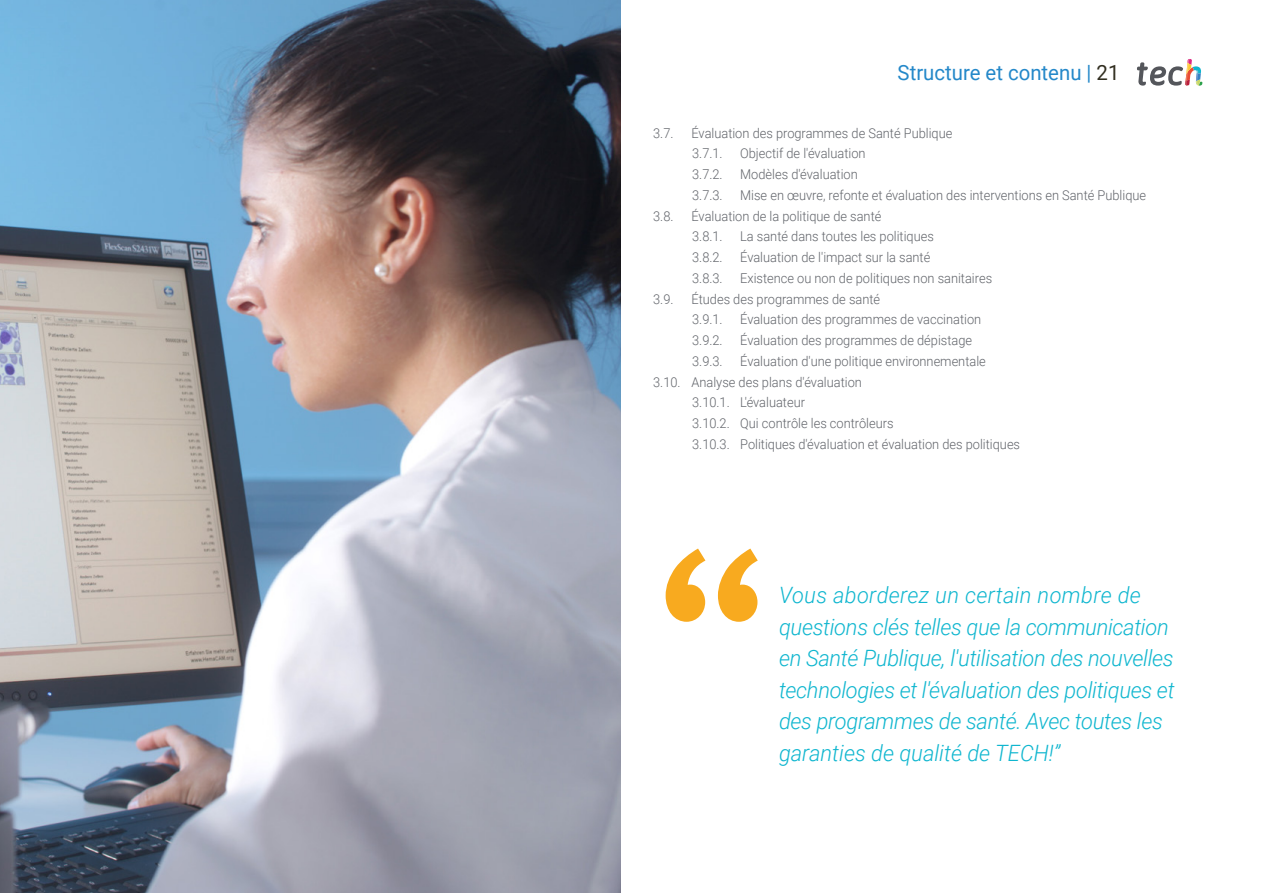
<style>
.page{position:relative;width:1263px;height:893px;background:#fff}
.page>*{position:absolute;margin:0;border:0;box-sizing:border-box;transform-origin:0 0}
.t1{font:italic 300 22.5px/31.5px "Roboto";letter-spacing:-.015em;color:#0fb6cf}
.t2{font:21px "Roboto";color:#2488c9}
.t3{font:300 13.5px/20.7px "Roboto";color:#61646a;scale:.95 1}
.s1{color:#312e20}
</style>
<div class="page">
<img style="left:0;top:0;width:621px;height:893px">
<svg style="left:666px;top:549px;width:92px;height:73px"></svg>
<svg style="left:1137px;top:59px;width:65px;height:27px"></svg>
<h2 class="t2" style="left:898px;top:57px;width:223px">Structure et contenu | <span class="s1">21</span></h2>
<p class="t3" style="left:653px;top:122px;width:23px">3.7.</p>
<p class="t3" style="left:691px;top:122px;width:276px">Évaluation des programmes de Santé Publique<br>3.7.1.</p>
<p class="t3" style="left:740px;top:143px;width:133px">Objectif de l'évaluation</p>
<p class="t3" style="left:692px;top:164px;width:34px">3.7.2.</p>
<p class="t3" style="left:740px;top:164px;width:125px">Modèles d'évaluation</p>
<p class="t3" style="left:692px;top:184px;width:34px">3.7.3.</p>
<p class="t3" style="left:740px;top:184px;width:429px">Mise en œuvre, refonte et évaluation des interventions en Santé Publique</p>
<p class="t3" style="left:653px;top:205px;width:23px">3.8.</p>
<p class="t3" style="left:691px;top:205px;width:201px">Évaluation de la politique de santé<br>3.8.1.</p>
<p class="t3" style="left:740px;top:226px;width:205px">La santé dans toutes les politiques</p>
<p class="t3" style="left:692px;top:247px;width:34px">3.8.2.</p>
<p class="t3" style="left:740px;top:247px;width:202px">Évaluation de l'impact sur la santé</p>
<p class="t3" style="left:692px;top:267px;width:34px">3.8.3.</p>
<p class="t3" style="left:740px;top:267px;width:267px">Existence ou non de politiques non sanitaires</p>
<p class="t3" style="left:653px;top:288px;width:23px">3.9.</p>
<p class="t3" style="left:691px;top:288px;width:200px">Études des programmes de santé<br>3.9.1.</p>
<p class="t3" style="left:740px;top:309px;width:255px">Évaluation des programmes de vaccination</p>
<p class="t3" style="left:692px;top:330px;width:34px">3.9.2.</p>
<p class="t3" style="left:740px;top:330px;width:246px">Évaluation des programmes de dépistage</p>
<p class="t3" style="left:692px;top:350px;width:34px">3.9.3.</p>
<p class="t3" style="left:740px;top:350px;width:260px">Évaluation d'une politique environnementale</p>
<p class="t3" style="left:653px;top:371px;width:221px">3.10. Analyse des plans d'évaluation</p>
<p class="t3" style="left:692px;top:392px;width:120px">3.10.1. L'évaluateur</p>
<p class="t3" style="left:692px;top:413px;width:214px">3.10.2. Qui contrôle les contrôleurs</p>
<p class="t3" style="left:692px;top:433px;width:347px">3.10.3. Politiques d'évaluation et évaluation des politiques</p>
<p class="t1" style="left:779px;top:578px;width:397px">Vous aborderez un certain nombre de questions clés telles que la communication en Santé Publique, l'utilisation des nouvelles technologies et l'évaluation des politiques et des programmes de santé. Avec toutes les garanties de qualité de TECH!”</p>
</div>
